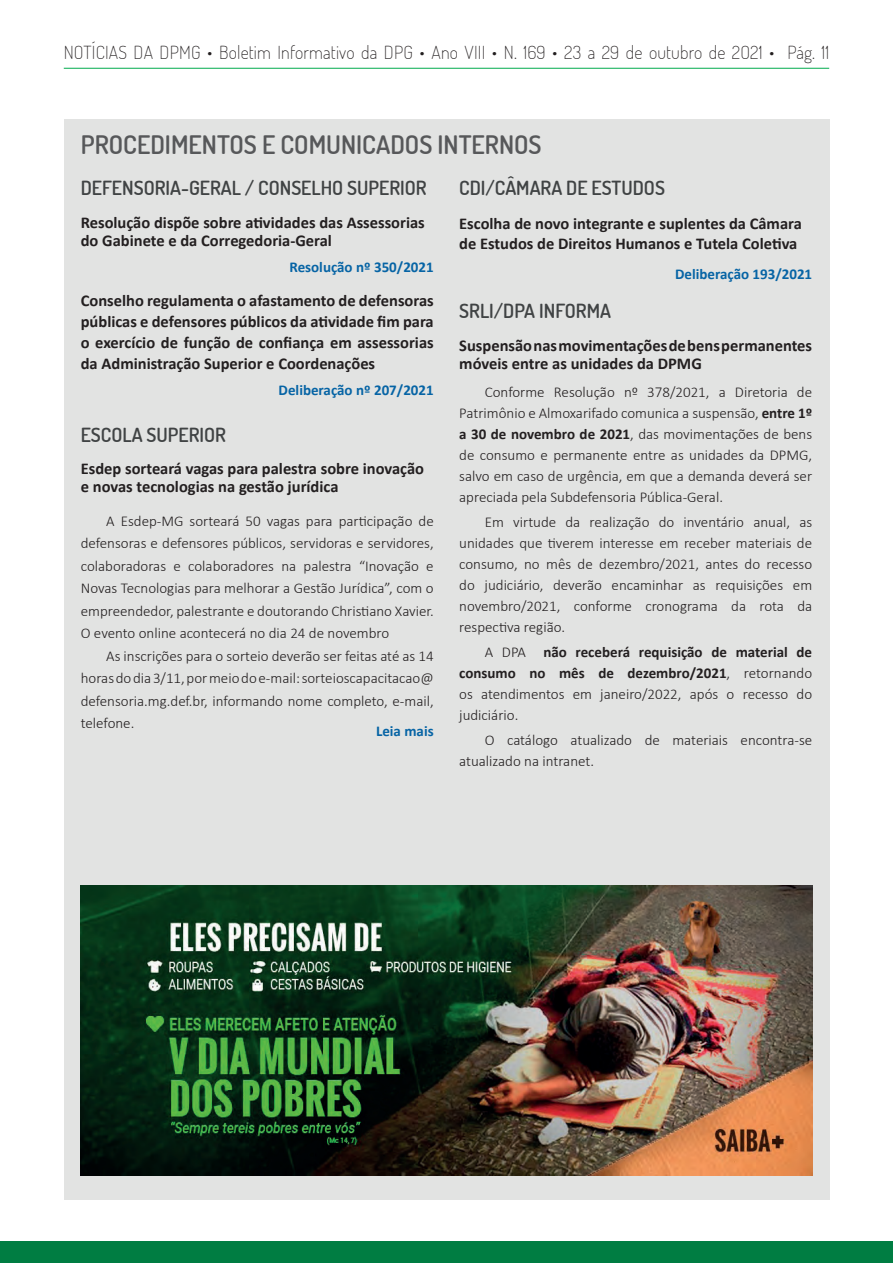
<style>
.page{position:relative;width:893px;height:1263px;background:#fff}
.page>*{position:absolute;margin:0;border:0;box-sizing:border-box;transform-origin:0 0}
.t1{font:600 25.5px "Dosis";color:#57585a}
.t2{font:600 19.5px "Dosis";color:#404344}
.t3{font:200 18px "Dosis";letter-spacing:.01em;color:#231f20}
.t4{font:700 16.5px/18px "Calibri";color:#231f20}
.t5{font:300 15px/21px "Calibri";color:#231f20;text-align:justify}
.t6{font:700 15px "Calibri";color:#0664a5}
.s1{font-weight:700}
</style>
<div class="page">
<div style="left:0;top:1241px;width:893px;height:22px;background:#007d42"></div>
<hr style="left:64px;top:68px;width:765px;height:1px;background:#00ab4d">
<div style="left:64px;top:119px;width:765px;height:1080px;background:#e2e3e2"></div>
<img style="left:81px;top:885px;width:731px;height:290px">
<p class="t3" style="left:64px;top:40px;width:767px">NOTÍCIAS DA DPMG • Boletim Informativo da DPG • Ano VIII • N. 169 • 23 a 29 de outubro de 2O21 • Pág. 11</p>
<h1 class="t1" style="left:81px;top:127px;width:462px">PROCEDIMENTOS E COMUNICADOS INTERNOS</h1>
<h2 class="t2" style="left:81px;top:174px;width:347px">DEFENSORIA-GERAL / CONSELHO SUPERIOR</h2>
<p class="t4" style="left:81px;top:213px;width:346px">Resolução dispõe sobre atividades das Assessorias do Gabinete e da Corregedoria-Geral</p>
<p class="t6" style="left:289px;top:256px;width:146px">Resolução nº 350/2021</p>
<p class="t4" style="left:81px;top:289px;width:354px;line-height:21px;text-align:justify">Conselho regulamenta o afastamento de defensoras públicas e defensores públicos da atividade fim para o exercício de função de confiança em assessorias da Administração Superior e Coordenações</p>
<p class="t6" style="left:279px;top:379px;width:157px">Deliberação nº 207/2021</p>
<h2 class="t2" style="left:81px;top:421px;width:147px">ESCOLA SUPERIOR</h2>
<p class="t4" style="left:81px;top:460px;width:345px">Esdep sorteará vagas para palestra sobre inovação e novas tecnologias na gestão jurídica</p>
<p class="t5" style="left:81px;top:509px;width:354px;line-height:22.5px;text-indent:26px">A Esdep-MG sorteará 50 vagas para participação de defensoras e defensores públicos, servidoras e servidores, colaboradoras e colaboradores na palestra “Inovação e Novas Tecnologias para melhorar a Gestão Jurídica”, com o empreendedor, palestrante e doutorando Christiano Xavier.<br>O evento online acontecerá no dia 24 de novembro</p>
<p class="t5" style="left:81px;top:644px;width:354px;line-height:22.5px;text-indent:26px">As inscrições para o sorteio deverão ser feitas até as 14 horas do dia 3/11, por meio do e-mail: sorteioscapacitacao@ defensoria.mg.def.br, informando nome completo, e-mail, telefone.</p>
<p class="t6" style="left:376px;top:720px;width:59px">Leia mais</p>
<h2 class="t2" style="left:459px;top:174px;width:207px">CDI/CÂMARA DE ESTUDOS</h2>
<p class="t4" style="left:459px;top:214px;width:344px;line-height:19.5px">Escolha de novo integrante e suplentes da Câmara de Estudos de Direitos Humanos e Tutela Coletiva</p>
<p class="t6" style="left:675px;top:263px;width:139px">Deliberação 193/2021</p>
<h2 class="t2" style="left:459px;top:298px;width:153px">SRLI/DPA INFORMA</h2>
<p class="t4" style="left:459px;top:336px;width:354px">Suspensão nas movimentações de bens permanentes móveis entre as unidades da DPMG</p>
<p class="t5" style="left:459px;top:381px;width:354px;text-indent:26px">Conforme Resolução nº 378/2021, a Diretoria de Patrimônio e Almoxarifado comunica a suspensão, <span class="s1">entre 1º a 30 de novembro de 2021</span>, das movimentações de bens de consumo e permanente entre as unidades da DPMG, salvo em caso de urgência, em que a demanda deverá ser apreciada pela Subdefensoria Pública-Geral.</p>
<p class="t5" style="left:459px;top:511px;width:354px;text-indent:26px">Em virtude da realização do inventário anual, as unidades que tiverem interesse em receber materiais de consumo, no mês de dezembro/2021, antes do recesso do judiciário, deverão encaminhar as requisições em novembro/2021, conforme cronograma da rota da respectiva região.</p>
<p class="t5" style="left:459px;top:641px;width:354px;text-indent:26px">A DPA <span class="s1">não receberá requisição de material de consumo no mês de dezembro/2021</span>, retornando os atendimentos em janeiro/2022, após o recesso do judiciário.</p>
<p class="t5" style="left:459px;top:730px;width:354px;text-indent:26px">O catálogo atualizado de materiais encontra-se atualizado na intranet.</p>
</div>
